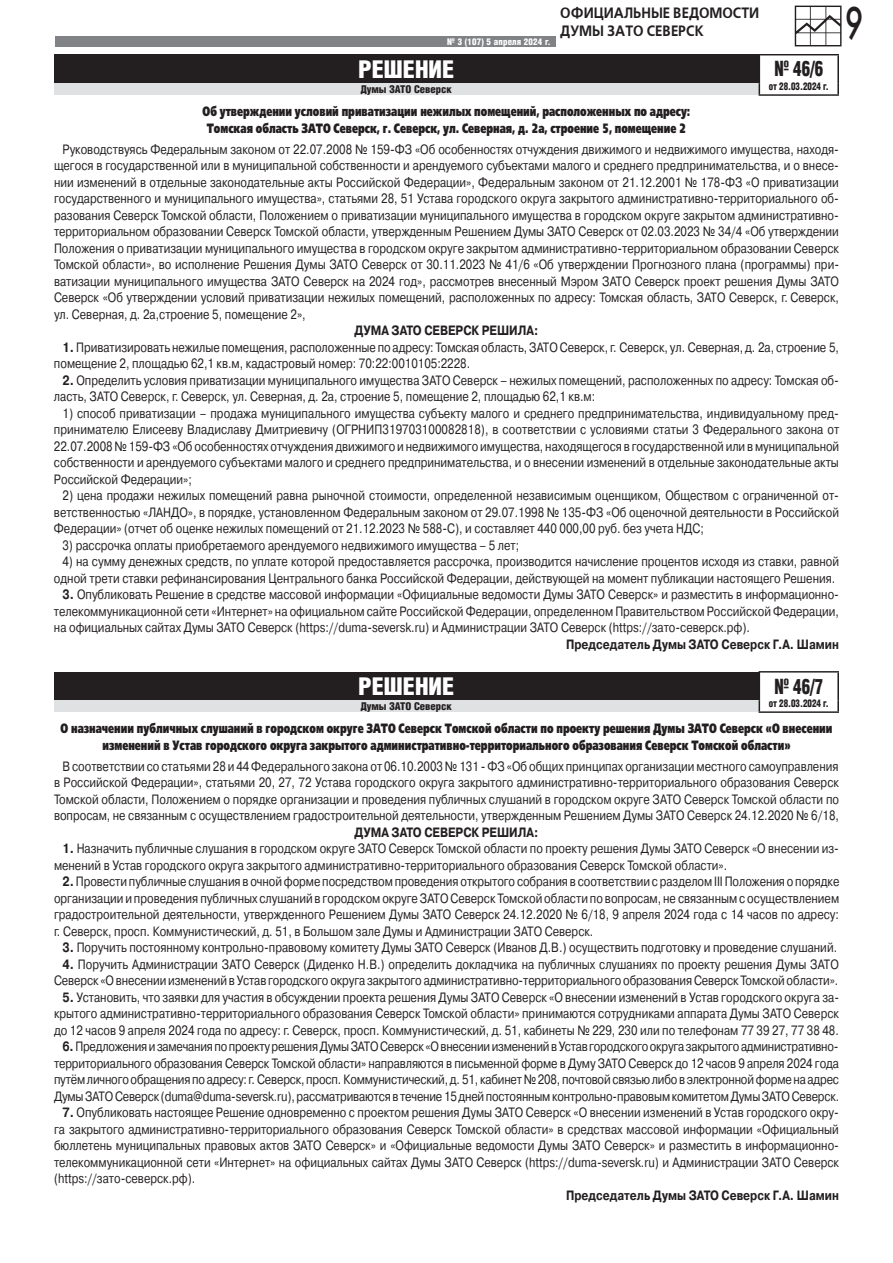
<style>
.page{position:relative;width:893px;height:1263px;background:#fff}
.page>*{position:absolute;margin:0;border:0;box-sizing:border-box;transform-origin:0 0}
.t1{font:45.45px "Futuris C";color:#231f20;scale:.7 1}
.t2{font:300 condensed 23.55px "AG Letterica";color:#fff}
.t3{font:300 condensed 20.25px "AG Letterica";color:#231f20;scale:.83 1}
.t4{font:700 15px/18px "Free Set C";color:#231f20;scale:.9 1}
.t5{font:13.5px/16.5px "Pragmatica C";color:#231f20;text-align:justify;scale:.83 1}
.t6{font:13.5px/16.5px "Free Set Black C";color:#231f20;text-align:center;scale:.7 1}
.t7{font:700 13.5px "Pragmatica C";color:#231f20;scale:.83 1}
.t8{font:700 10.35px "AG Letterica Cond L";color:#231f20}
.t9{font:300 condensed 10.2px "AG Letterica";color:#231f20;scale:.88 1}
.t10{font:300 condensed 8.85px "AG Letterica";letter-spacing:.025em;color:#fff}
.s1{font-weight:700}
</style>
<div class="page">
<div style="left:55px;top:37px;width:716px;height:10px;background:#808285"></div>
<div style="left:556px;top:0;width:246px;height:59px;background:#fff"></div>
<svg style="left:795px;top:6px;width:46px;height:40px"></svg>
<div style="left:54px;top:55px;width:705px;height:28px;background:#231f20"></div>
<div style="left:54px;top:83px;width:705px;height:12px;background:#e0e1e3"></div>
<hr style="left:759px;top:54px;width:80px;height:1px;background:#231f20">
<hr style="left:759px;top:94px;width:80px;height:2px;background:#231f20">
<hr style="left:837px;top:55px;width:2px;height:28px;background:#231f20">
<svg style="left:837px;top:83px;width:2px;height:11px"></svg>
<svg style="left:759px;top:55px;width:1px;height:39px"></svg>
<div style="left:54px;top:672px;width:705px;height:28px;background:#231f20"></div>
<div style="left:54px;top:700px;width:705px;height:12px;background:#e0e1e3"></div>
<hr style="left:759px;top:671px;width:80px;height:1px;background:#231f20">
<hr style="left:759px;top:711px;width:80px;height:2px;background:#231f20">
<hr style="left:837px;top:672px;width:2px;height:28px;background:#231f20">
<svg style="left:837px;top:700px;width:2px;height:11px"></svg>
<svg style="left:759px;top:672px;width:1px;height:39px"></svg>
<p class="t10" style="left:447px;top:36px;width:105px">№ 3 (107) 5 апреля 2024 г.</p>
<p class="t4" style="left:560px;top:4px;width:223px">Официальные ведомости думы зато северск</p>
<h1 class="t1" style="left:845px;top:-4px;width:28px">9</h1>
<h2 class="t2" style="left:358px;top:55px;width:58px">решение</h2>
<h3 class="t3" style="left:774px;top:57px;width:60px">№ 46/6</h3>
<p class="t9" style="left:769px;top:80px;width:70px">от 28.03.2024 г.</p>
<p class="t8" style="left:361px;top:83px;width:93px">Думы ЗАТО Северск</p>
<p class="t6" style="left:203px;top:103px;width:698px">Об утверждении условий приватизации нежилых помещений, расположенных по адресу:<br>Томская область ЗАТО Северск, г. Северск, ул. Северная, д. 2а, строение 5, помещение 2</p>
<p class="t5" style="left:54px;top:141px;width:947px;text-indent:9px">Руководствуясь Федеральным законом от 22.07.2008 № 159-ФЗ «Об особенностях отчуждения движимого и недвижимого имущества, находя&shy;щегося в государственной или в муниципальной собственности и арендуемого субъектами малого и среднего предпринимательства, и о внесе&shy;нии изменений в отдельные законодательные акты Российской Федерации», Федеральным законом от 21.12.2001 № 178-ФЗ «О приватизации государственного и муниципального имущества», статьями 28, 51 Устава городского округа закрытого административно-территориального об&shy;разования Северск Томской области, Положением о приватизации муниципального имущества в городском округе закрытом административно&shy;территориальном образовании Северск Томской области, утвержденным Решением Думы ЗАТО Северск от 02.03.2023 № 34/4 «Об утверждении Положения о приватизации муниципального имущества в городском округе закрытом административно-территориальном образовании Северск Томской области», во исполнение Решения Думы ЗАТО Северск от 30.11.2023 № 41/6 «Об утверждении Прогнозного плана (программы) при&shy;ватизации муниципального имущества ЗАТО Северск на 2024 год», рассмотрев внесенный Мэром ЗАТО Северск проект решения Думы ЗАТО Северск «Об утверждении условий приватизации нежилых помещений, расположенных по адресу: Томская область, ЗАТО Северск, г. Северск, ул. Северная, д. 2а,строение 5, помещение 2»,</p>
<p class="t7" style="left:355px;top:323px;width:223px">ДУМА ЗАТО СЕВЕРСК РЕШИЛА:</p>
<p class="t5" style="left:54px;top:339px;width:947px;text-indent:9px"><span class="s1">1.</span> Приватизировать нежилые помещения, расположенные по адресу: Томская область, ЗАТО Северск, г. Северск, ул. Северная, д. 2а, строение 5, помещение 2, площадью 62,1 кв.м, кадастровый номер: 70:22:0010105:2228.</p>
<p class="t5" style="left:54px;top:372px;width:947px;text-indent:9px"><span class="s1">2.</span> Определить условия приватизации муниципального имущества ЗАТО Северск – нежилых помещений, расположенных по адресу: Томская об&shy;ласть, ЗАТО Северск, г. Северск, ул. Северная, д. 2а, строение 5, помещение 2, площадью 62,1 кв.м:</p>
<p class="t5" style="left:54px;top:405px;width:948px;text-indent:9px">1) способ приватизации – продажа муниципального имущества субъекту малого и среднего предпринимательства, индивидуальному пред&shy;принимателю Елисееву Владиславу Дмитриевичу (ОГРНИП319703100082818), в соответствии с условиями статьи 3 Федерального закона от 22.07.2008 № 159-ФЗ «Об особенностях отчуждения движимого и недвижимого имущества, находящегося в государственной или в муниципальной собственности и арендуемого субъектами малого и среднего предпринимательства, и о внесении изменений в отдельные законодательные акты Российской Федерации»;</p>
<p class="t5" style="left:54px;top:487px;width:947px;text-indent:9px">2) цена продажи нежилых помещений равна рыночной стоимости, определенной независимым оценщиком, Обществом с ограниченной от&shy;ветственностью «ЛАНДО», в порядке, установленном Федеральным законом от 29.07.1998 № 135-ФЗ «Об оценочной деятельности в Российской Федерации» (отчет об оценке нежилых помещений от 21.12.2023 № 588-С), и составляет 440 000,00 руб. без учета НДС;</p>
<p class="t5" style="left:62px;top:537px;width:552px">3) рассрочка оплаты приобретаемого арендуемого недвижимого имущества – 5 лет;</p>
<p class="t5" style="left:54px;top:553px;width:947px;text-align:right">4) на сумму денежных средств, по уплате которой предоставляется рассрочка, производится начисление процентов исходя из ставки, равной одной трети ставки рефинансирования Центрального банка Российской Федерации, действующей на момент публикации настоящего Решения.</p>
<p class="t5" style="left:54px;top:586px;width:947px;text-indent:9px"><span class="s1">3.</span> Опубликовать Решение в средстве массовой информации «Официальные ведомости Думы ЗАТО Северск» и разместить в информационно&shy;телекоммуникационной сети «Интернет» на официальном сайте Российской Федерации, определенном Правительством Российской Федерации, на официальных сайтах Думы ЗАТО Северск (https://duma-seversk.ru) и Администрации ЗАТО Северск (https://зато-северск.рф).</p>
<p class="t7" style="left:566px;top:636px;width:330px">Председатель Думы ЗАТО Северск Г.А. Шамин</p>
<h2 class="t2" style="left:358px;top:672px;width:58px">решение</h2>
<h3 class="t3" style="left:774px;top:674px;width:60px">№ 46/7</h3>
<p class="t9" style="left:769px;top:697px;width:70px">от 28.03.2024 г.</p>
<p class="t8" style="left:361px;top:700px;width:93px">Думы ЗАТО Северск</p>
<p class="t6" style="left:61px;top:720px;width:1104px">О назначении публичных слушаний в городском округе ЗАТО Северск Томской области по проекту решения Думы ЗАТО Северск «О внесении изменений в Устав городского округа закрытого административно-территориального образования Северск Томской области»</p>
<p class="t5" style="left:54px;top:758px;width:947px;text-align:center">В соответствии со статьями 28 и 44 Федерального закона от 06.10.2003 № 131 - ФЗ «Об общих принципах организации местного самоуправления в Российской Федерации», статьями 20, 27, 72 Устава городского округа закрытого административно-территориального образования Северск Томской области, Положением о порядке организации и проведения публичных слушаний в городском округе ЗАТО Северск Томской области по вопросам, не связанным с осуществлением градостроительной деятельности, утвержденным Решением Думы ЗАТО Северск 24.12.2020 № 6/18,</p>
<p class="t7" style="left:355px;top:825px;width:223px">ДУМА ЗАТО СЕВЕРСК РЕШИЛА:</p>
<p class="t5" style="left:54px;top:840px;width:947px;text-indent:9px"><span class="s1">1.</span> Назначить публичные слушания в городском округе ЗАТО Северск Томской области по проекту решения Думы ЗАТО Северск «О внесении из&shy;менений в Устав городского округа закрытого административно-территориального образования Северск Томской области».</p>
<p class="t5" style="left:54px;top:873px;width:948px;text-indent:9px"><span class="s1">2.</span> Провести публичные слушания в очной форме посредством проведения открытого собрания в соответствии с разделом III Положения о порядке организации и проведения публичных слушаний в городском округе ЗАТО Северск Томской области по вопросам, не связанным с осуществлением градостроительной деятельности, утвержденного Решением Думы ЗАТО Северск 24.12.2020 № 6/18, 9 апреля 2024 года с 14 часов по адресу: г. Северск, просп. Коммунистический, д. 51, в Большом зале Думы и Администрации ЗАТО Северск.</p>
<p class="t5" style="left:63px;top:939px;width:935px"><span class="s1">3.</span> Поручить постоянному контрольно-правовому комитету Думы ЗАТО Северск (Иванов Д.В.) осуществить подготовку и проведение слушаний.</p>
<p class="t5" style="left:54px;top:956px;width:947px;text-align:right"><span class="s1">4.</span> Поручить Администрации ЗАТО Северск (Диденко Н.В.) определить докладчика на публичных слушаниях по проекту решения Думы ЗАТО<br>Северск «О внесении изменений в Устав городского округа закрытого административно-территориального образования Северск Томской области».</p>
<p class="t5" style="left:54px;top:989px;width:947px;text-indent:9px"><span class="s1">5.</span> Установить, что заявки для участия в обсуждении проекта решения Думы ЗАТО Северск «О внесении изменений в Устав городского округа за&shy;крытого административно-территориального образования Северск Томской области» принимаются сотрудниками аппарата Думы ЗАТО Северск до 12 часов 9 апреля 2024 года по адресу: г. Северск, просп. Коммунистический, д. 51, кабинеты № 229, 230 или по телефонам 77 39 27, 77 38 48.</p>
<p class="t5" style="left:54px;top:1038px;width:948px;text-align:center"><span class="s1">6.</span> Предложения и замечания по проекту решения Думы ЗАТО Северск «О внесении изменений в Устав городского округа закрытого административно&shy;территориального образования Северск Томской области» направляются в письменной форме в Думу ЗАТО Северск до 12 часов 9 апреля 2024 года путём личного обращения по адресу: г. Северск, просп. Коммунистический, д. 51, кабинет № 208, почтовой связью либо в электронной форме на адрес Думы ЗАТО Северск (duma@duma-seversk.ru), рассматриваются в течение 15 дней постоянным контрольно-правовым комитетом Думы ЗАТО Северск.</p>
<p class="t5" style="left:54px;top:1104px;width:947px;text-indent:9px"><span class="s1">7.</span> Опубликовать настоящее Решение одновременно с проектом решения Думы ЗАТО Северск «О внесении изменений в Устав городского окру&shy;га закрытого административно-территориального образования Северск Томской области» в средствах массовой информации «Официальный бюллетень муниципальных правовых актов ЗАТО Северск» и «Официальные ведомости Думы ЗАТО Северск» и разместить в информационно&shy;телекоммуникационной сети «Интернет» на официальных сайтах Думы ЗАТО Северск (https://duma-seversk.ru) и Администрации ЗАТО Северск (https://зато-северск.рф).</p>
<p class="t7" style="left:566px;top:1187px;width:330px">Председатель Думы ЗАТО Северск Г.А. Шамин</p>
</div>
